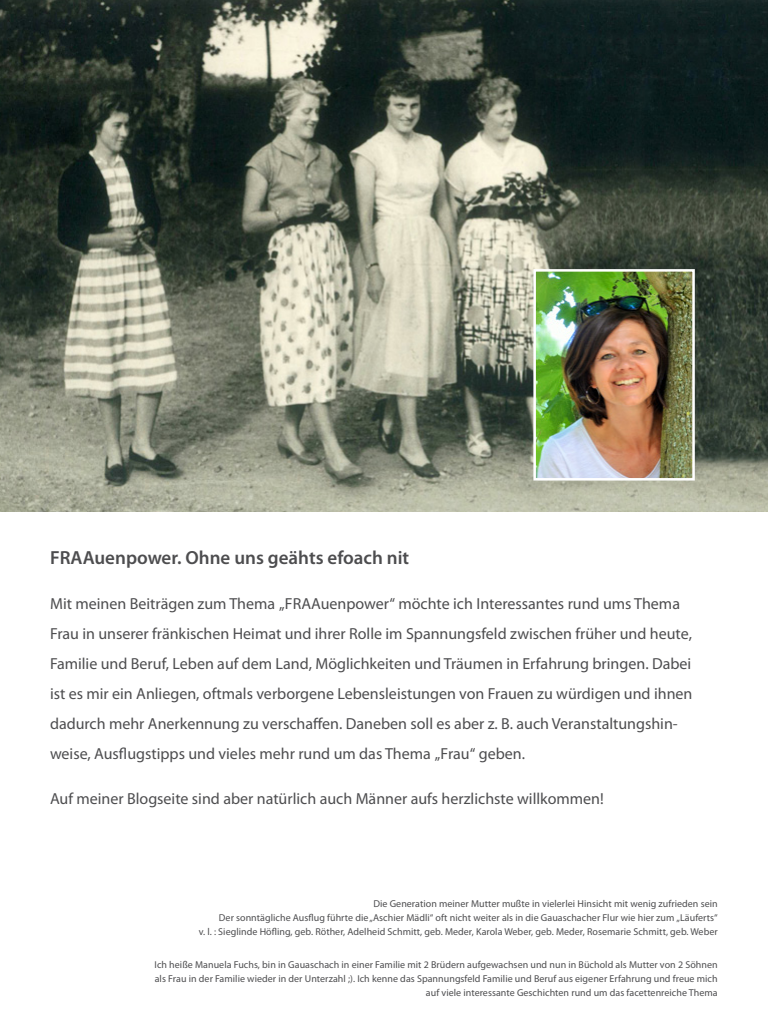
<style>
.page{position:relative;width:768px;height:1024px;background:#fff}
.page>*{position:absolute;margin:0;border:0;box-sizing:border-box;transform-origin:0 0}
.t1{font:600 19px "Myriad Pro";color:#4d4d4f}
.t2{font:16px/30px "Myriad Pro";color:#4d4d4f}
.t3{font:10px/14px "Myriad Pro";letter-spacing:.005em;color:#4d4d4f;text-align:right}
</style>
<div class="page">
<img style="left:0;top:0;width:768px;height:512px">
<img style="left:537px;top:273px;width:154px;height:204px">
<div style="left:533px;top:269px;width:162px;height:212px;border:3px solid #fff"></div>
<p class="t1" style="left:50px;top:546px;width:361px">FRAAuenpower. Ohne uns geähts efoach nit</p>
<p class="t2" style="left:50px;top:589px;width:644px">Mit meinen Beiträgen zum Thema „FRAAuenpower“ möchte ich Interessantes rund ums Thema Frau in unserer fränkischen Heimat und ihrer Rolle im Spannungsfeld zwischen früher und heute, Familie und Beruf, Leben auf dem Land, Möglichkeiten und Träumen in Erfahrung bringen. Dabei ist es mir ein Anliegen, oftmals verborgene Lebensleistungen von Frauen zu würdigen und ihnen dadurch mehr Anerkennung zu verschaffen. Daneben soll es aber z. B. auch Veranstaltungshin&shy;weise, Ausflugstipps und vieles mehr rund um das Thema „Frau“ geben.</p>
<p class="t2" style="left:50px;top:784px;width:555px">Auf meiner Blogseite sind aber natürlich auch Männer aufs herzlichste willkommen!</p>
<p class="t3" style="left:219px;top:896px;width:500px">Die Generation meiner Mutter mußte in vielerlei Hinsicht mit wenig zufrieden sein<br>Der sonntägliche Ausflug führte die „Aschier Mädli“ oft nicht weiter als in die Gauaschacher Flur wie hier zum „Läuferts“</p>
<p class="t3" style="left:199px;top:924px;width:521px">v. l. : Sieglinde Höfling, geb. Röther, Adelheid Schmitt, geb. Meder, Karola Weber, geb. Meder, Rosemarie Schmitt, geb. Weber</p>
<p class="t3" style="left:155px;top:958px;width:565px">Ich heiße Manuela Fuchs, bin in Gauaschach in einer Familie mit 2 Brüdern aufgewachsen und nun in Büchold als Mutter von 2 Söhnen als Frau in der Familie wieder in der Unterzahl ;). Ich kenne das Spannungsfeld Familie und Beruf aus eigener Erfahrung und freue mich auf viele interessante Geschichten rund um das facettenreiche Thema</p>
</div>
